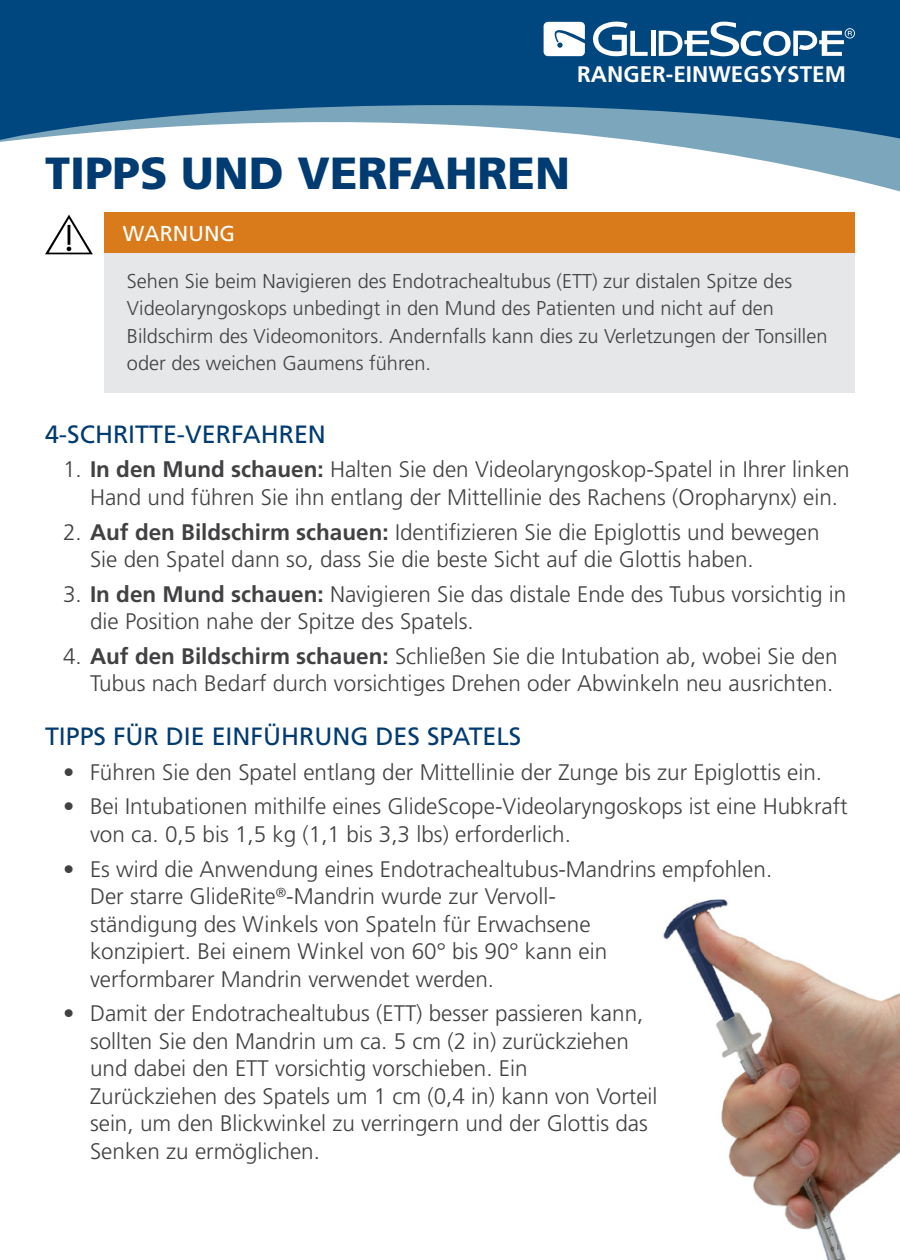
<style>
.page{position:relative;width:900px;height:1260px;background:#fff}
.page>*{position:absolute;margin:0;border:0;box-sizing:border-box;transform-origin:0 0}
.t1{font:900 45px "Frutiger LT Std";color:#003b71}
.Section_Header{font:25px "Frutiger LT Std";color:#003b71}
.t2{font:300 22.5px/27.5px "Frutiger LT Std";color:#414042}
.t3{font:700 22.5px "Frutiger LT Std";color:#fff}
.Caution_Heading{font:21.5px "Frutiger LT Std";color:#fff}
.Caution_Text{font:300 20px/27.5px "Frutiger LT Std";color:#414042}
.s1{font-weight:700}
</style>
<div class="page">
<svg style="left:668px;top:145px;width:232px;height:46px"></svg>
<svg style="left:0;top:0;width:900px;height:145px;background:#276392"></svg>
<div style="left:104px;top:250px;width:751px;height:143px;background:#e6e7e8"></div>
<div style="left:104px;top:212px;width:751px;height:41px;background:#d97b1b"></div>
<svg style="left:45px;top:215px;width:48px;height:39px"></svg>
<img style="left:663px;top:899px;width:237px;height:361px">
<svg style="left:544px;top:22px;width:41px;height:34px"></svg>
<hr style="left:651px;top:31px;width:4px;height:25px;background:#fff">
<svg style="left:593px;top:22px;width:55px;height:34px"></svg>
<svg style="left:659px;top:22px;width:196px;height:34px"></svg>
<p class="t3" style="left:577px;top:61px;width:270px">RANGER-EINWEGSYSTEM</p>
<p class="t1" style="left:45px;top:146px;width:527px">TIPPS UND VERFAHREN</p>
<p class="Caution_Heading" style="left:123px;top:221px;width:114px">WARNUNG</p>
<p class="Caution_Text" style="left:127px;top:268px;width:702px">Sehen Sie beim Navigieren des Endotrachealtubus (ETT) zur distalen Spitze des Videolaryngoskops unbedingt in den Mund des Patienten und nicht auf den Bildschirm des Videomonitors. Andernfalls kann dies zu Verletzungen der Tonsillen oder des weichen Gaumens führen.</p>
<p class="Section_Header" style="left:45px;top:419px;width:283px">4-SCHRITTE-VERFAHREN</p>
<p class="t2" style="left:90px;top:456px;width:761px;text-indent:-27px">1. <span class="s1">In den Mund schauen:</span> Halten Sie den Videolaryngoskop-Spatel in Ihrer linken<br>Hand und führen Sie ihn entlang der Mittellinie des Rachens (Oropharynx) ein.</p>
<p class="t2" style="left:90px;top:518px;width:731px;text-indent:-27px">2. <span class="s1">Auf den Bildschirm schauen:</span> Identifizieren Sie die Epiglottis und bewegen<br>Sie den Spatel dann so, dass Sie die beste Sicht auf die Glottis haben.</p>
<p class="t2" style="left:90px;top:581px;width:758px;text-indent:-27px">3. <span class="s1">In den Mund schauen:</span> Navigieren Sie das distale Ende des Tubus vorsichtig in die Position nahe der Spitze des Spatels.</p>
<p class="t2" style="left:63px;top:643px;width:776px;text-align:right">4. <span class="s1">Auf den Bildschirm schauen:</span> Schließen Sie die Intubation ab, wobei Sie den<br>Tubus nach Bedarf durch vorsichtiges Drehen oder Abwinkeln neu ausrichten.</p>
<p class="Section_Header" style="left:45px;top:722px;width:478px">TIPPS FÜR DIE EINFÜHRUNG DES SPATELS</p>
<p class="t2" style="left:63px;top:759px;width:761px">• Führen Sie den Spatel entlang der Mittellinie der Zunge bis zur Epiglottis ein.</p>
<p class="t2" style="left:90px;top:793px;width:759px;text-indent:-27px">• Bei Intubationen mithilfe eines GlideScope-Videolaryngoskops ist eine Hubkraft von ca. 0,5 bis 1,5 kg (1,1 bis 3,3 lbs) erforderlich.</p>
<p class="t2" style="left:90px;top:856px;width:684px;text-indent:-27px">• Es wird die Anwendung eines Endotrachealtubus-Mandrins empfohlen.<br>Der starre GlideRite<sup>®</sup>-Mandrin wurde zur Vervoll-<br>ständigung des Winkels von Spateln für Erwachsene<br>konzipiert. Bei einem Winkel von 60° bis 90° kann ein<br>verformbarer Mandrin verwendet werden.</p>
<p class="t2" style="left:90px;top:1000px;width:569px;text-indent:-27px">• Damit der Endotrachealtubus (ETT) besser passieren kann, sollten Sie den Mandrin um ca. 5 cm (2 in) zurückziehen und dabei den ETT vorsichtig vorschieben. Ein Zurückziehen des Spatels um 1 cm (0,4 in) kann von Vorteil sein, um den Blickwinkel zu verringern und der Glottis das Senken zu ermöglichen.</p>
</div>
